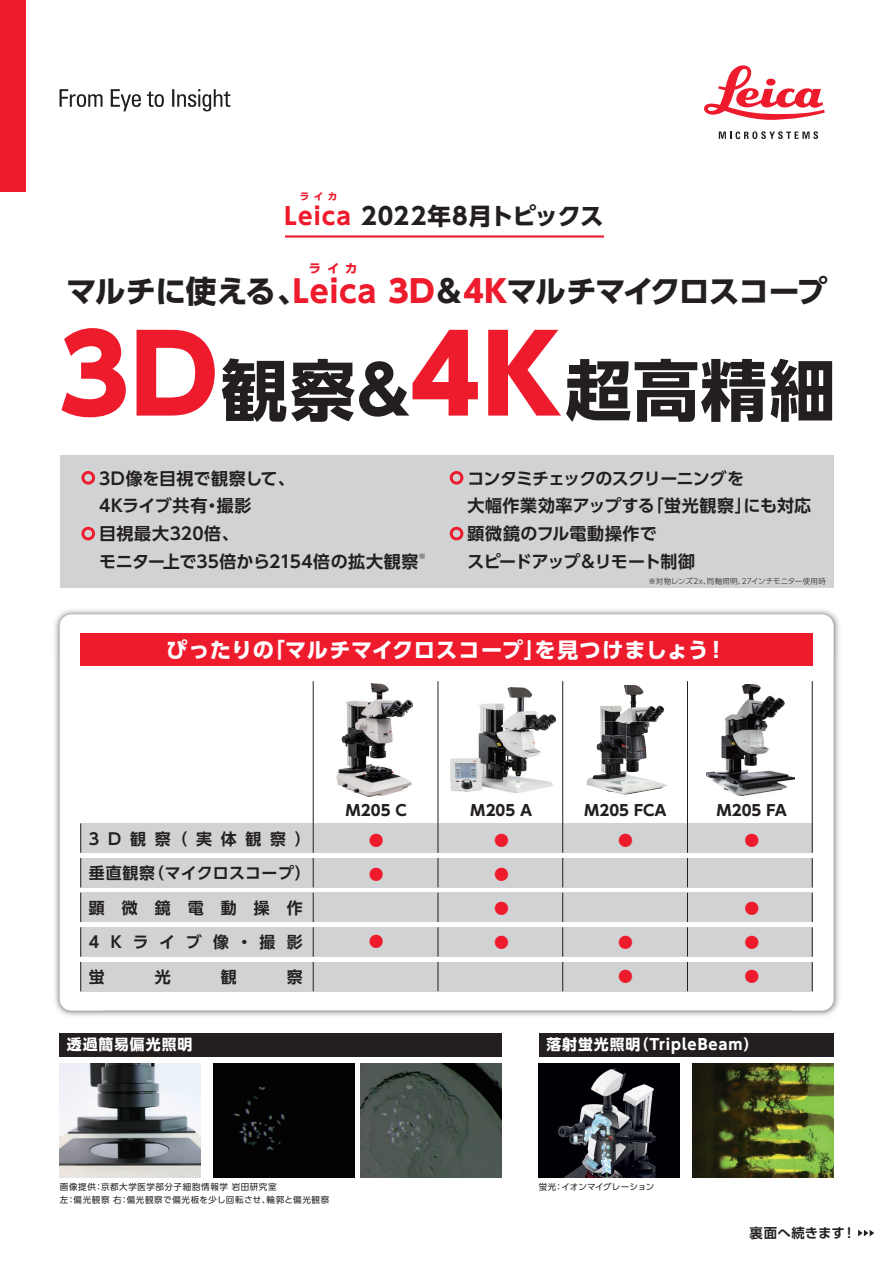
<style>
.page{position:relative;width:893px;height:1263px;background:#fff}
.page>*{position:absolute;margin:0;border:0;box-sizing:border-box;transform-origin:0 0}
.t1{font:700 66.3px "UD Shin Go Pro";letter-spacing:.03em;color:#231f20}
.t2{font:700 30.9px "UD Shin Go Pro";letter-spacing:-.03em;color:#231f20}
.t3{font:700 23.55px "UD Shin Go Pro";letter-spacing:.04em;color:#231f20}
.t4{font:700 21.3px "UD Shin Go Pro";letter-spacing:.02em;color:#fff}
.t5{font:700 16.95px/27.6px "UD Shin Go Pro De";letter-spacing:-.025em;color:#231f20}
.t6{font:700 16.95px/27.6px "UD Shin Go Pro De";letter-spacing:.015em;color:#231f20}
.t7{font:700 15.9px/34.5px "UD Shin Go Pro De";letter-spacing:.545em;color:#231f20}
.t8{font:700 14.85px "UD Shin Go Pro";letter-spacing:.06em;color:#fff}
.t9{font:700 14.85px "UD Shin Go Pro";letter-spacing:.005em;color:#231f20}
.t10{font:700 14.85px "UD Shin Go Pro";color:#ee1b2d}
.t11{font:700 13.35px "UD Shin Go Pro De";letter-spacing:.02em;color:#231f20}
.t12{font:700 12.3px "UD Shin Go Pro";color:#ee1b2d}
.t13{font:700 9.6px "UD Shin Go Pro";color:#ee1b2d}
.t14{font:8.55px/13px "UD Shin Go Pro";letter-spacing:.07em;color:#231f20}
.t15{font:8.55px "UD Shin Go Pro";letter-spacing:.015em;color:#231f20}
.t16{font:300 7.5px "UD Shin Go Pro";letter-spacing:.015em;color:#231f20}
.t17{font:7.5px "UD Shin Go Pro";color:#231f20}
.s1{color:#ee1b2d}
.s2{font-weight:800;color:#ee1b2d}
.s3{font-weight:800;font-size:106.35px;color:#ee1b2d}
</style>
<div class="page">
<img style="left:60px;top:1063px;width:140px;height:114px">
<div style="left:214px;top:1063px;width:140px;height:114px;background:#030303"></div>
<img style="left:361px;top:1063px;width:140px;height:114px">
<img style="left:539px;top:1063px;width:140px;height:114px">
<img style="left:693px;top:1063px;width:140px;height:114px">
<img style="left:54px;top:609px;width:785px;height:48px">
<img style="left:54px;top:657px;width:49px;height:359px">
<img style="left:790px;top:657px;width:49px;height:359px">
<div style="left:60px;top:615px;width:773px;height:395px;background:#fff;border-radius:11px"></div>
<img style="left:707px;top:684px;width:87px;height:112px">
<img style="left:337px;top:683px;width:75px;height:113px">
<img style="left:451px;top:688px;width:105px;height:104px">
<img style="left:599px;top:685px;width:65px;height:36px">
<img style="left:597px;top:721px;width:59px;height:37px">
<img style="left:587px;top:758px;width:71px;height:37px">
<div style="left:80px;top:823px;width:733px;height:30px;background:#d1d2d4"></div>
<div style="left:80px;top:858px;width:733px;height:29px;background:#d1d2d4"></div>
<div style="left:80px;top:893px;width:733px;height:29px;background:#d1d2d4"></div>
<div style="left:80px;top:927px;width:733px;height:30px;background:#d1d2d4"></div>
<div style="left:80px;top:962px;width:733px;height:29px;background:#d1d2d4"></div>
<hr style="left:313px;top:681px;width:1px;height:172px;background:#231f20">
<svg style="left:313px;top:858px;width:1px;height:29px"></svg>
<svg style="left:313px;top:893px;width:1px;height:29px"></svg>
<hr style="left:313px;top:927px;width:1px;height:30px;background:#231f20">
<svg style="left:313px;top:962px;width:1px;height:29px"></svg>
<hr style="left:80px;top:823px;width:1px;height:30px;background:#231f20">
<svg style="left:80px;top:858px;width:1px;height:29px"></svg>
<svg style="left:80px;top:893px;width:1px;height:29px"></svg>
<hr style="left:80px;top:927px;width:1px;height:30px;background:#231f20">
<svg style="left:80px;top:962px;width:1px;height:29px"></svg>
<hr style="left:438px;top:681px;width:1px;height:172px;background:#231f20">
<svg style="left:438px;top:858px;width:1px;height:29px"></svg>
<svg style="left:438px;top:893px;width:1px;height:29px"></svg>
<hr style="left:438px;top:927px;width:1px;height:30px;background:#231f20">
<svg style="left:438px;top:962px;width:1px;height:29px"></svg>
<hr style="left:562px;top:681px;width:1px;height:172px;background:#231f20">
<svg style="left:562px;top:858px;width:1px;height:29px"></svg>
<svg style="left:562px;top:893px;width:1px;height:29px"></svg>
<hr style="left:562px;top:927px;width:1px;height:30px;background:#231f20">
<svg style="left:562px;top:962px;width:1px;height:29px"></svg>
<hr style="left:687px;top:681px;width:1px;height:172px;background:#231f20">
<svg style="left:687px;top:858px;width:1px;height:29px"></svg>
<svg style="left:687px;top:893px;width:1px;height:29px"></svg>
<hr style="left:687px;top:927px;width:1px;height:30px;background:#231f20">
<svg style="left:687px;top:962px;width:1px;height:29px"></svg>
<hr style="left:812px;top:681px;width:1px;height:172px;background:#231f20">
<svg style="left:812px;top:858px;width:1px;height:29px"></svg>
<svg style="left:812px;top:893px;width:1px;height:29px"></svg>
<hr style="left:812px;top:927px;width:1px;height:30px;background:#231f20">
<svg style="left:812px;top:962px;width:1px;height:29px"></svg>
<div style="left:60px;top:456px;width:773px;height:132px;background:#d1d2d4"></div>
<hr style="left:285px;top:235px;width:319px;height:3px;background:#ee1b2d">
<div style="left:80px;top:633px;width:733px;height:33px;background:#ee1b2d"></div>
<div style="left:60px;top:1033px;width:441px;height:24px;background:#231f20"></div>
<div style="left:539px;top:1033px;width:294px;height:24px;background:#231f20"></div>
<svg style="left:81px;top:471px;width:14px;height:14px"></svg>
<svg style="left:81px;top:527px;width:14px;height:13px"></svg>
<svg style="left:450px;top:471px;width:13px;height:14px"></svg>
<svg style="left:450px;top:527px;width:13px;height:13px"></svg>
<div style="left:0;top:0;width:26px;height:191px;background:#ee1b2d"></div>
<svg style="left:60px;top:89px;width:170px;height:22px"></svg>
<svg style="left:704px;top:65px;width:121px;height:55px"></svg>
<svg style="left:719px;top:131px;width:99px;height:8px"></svg>
<svg style="left:858px;top:1230px;width:16px;height:6px"></svg>
<p class="t13" style="left:300px;top:189px;width:39px">ライカ</p>
<h3 class="t3" style="left:285px;top:196px;width:321px"><span class="s1">Leica</span> 2022年8月トピックス</h3>
<p class="t12" style="left:309px;top:258px;width:50px">ライカ</p>
<h2 class="t2" style="left:66px;top:266px;width:763px">マルチに使える、<span class="s1">Leica</span> <span class="s2">3D</span>＆<span class="s2">4K</span>マルチマイクロスコープ</h2>
<h1 class="t1" style="left:59px;top:336px;width:778px"><span class="s3">3D</span>観察&amp;<span class="s3">4K</span>超高精細</h1>
<p class="t6" style="left:99px;top:464px;width:321px">3D像を目視で観察して、<br>4Kライブ共有・撮影<br>目視最大320倍、<br>モニター上で35倍から2154倍の拡大観察</p>
<p class="t17" style="left:419px;top:550px;width:9px">※</p>
<p class="t5" style="left:468px;top:464px;width:345px">コンタミチェックのスクリーニングを<br>大幅作業効率アップする「蛍光観察」にも対応顕微鏡のフル電動操作で<br>スピードアップ＆リモート制御</p>
<p class="t16" style="left:648px;top:575px;width:179px">※対物レンズ2x、同軸照明、27インチモニター使用時</p>
<p class="t4" style="left:166px;top:633px;width:562px">ぴったりの｢マルチマイクロスコープ｣を見つけましょう！</p>
<p class="t7" style="left:89px;top:821px;width:223px">3D観察（実体観察）垂直観察（マイクロスコープ）顕微鏡電動操作<br>4Kライブ像・撮影蛍</p>
<p class="t7" style="left:155px;top:959px;width:17px">光</p>
<p class="t7" style="left:221px;top:959px;width:17px">観</p>
<p class="t7" style="left:287px;top:959px;width:17px">察</p>
<p class="t9" style="left:346px;top:798px;width:62px">M205 C</p>
<p class="t9" style="left:471px;top:798px;width:63px">M205 A</p>
<p class="t9" style="left:584px;top:798px;width:84px">M205 FCA</p>
<p class="t9" style="left:717px;top:798px;width:72px">M205 FA</p>
<p class="t10" style="left:369px;top:828px;width:16px">●</p>
<p class="t10" style="left:369px;top:862px;width:16px">●</p>
<p class="t10" style="left:494px;top:828px;width:16px">●</p>
<p class="t10" style="left:494px;top:862px;width:16px">●</p>
<p class="t10" style="left:494px;top:896px;width:16px">●</p>
<p class="t10" style="left:494px;top:930px;width:16px">●</p>
<p class="t10" style="left:618px;top:828px;width:16px">●</p>
<p class="t10" style="left:744px;top:828px;width:16px">●</p>
<p class="t10" style="left:744px;top:896px;width:16px">●</p>
<p class="t10" style="left:744px;top:930px;width:16px">●</p>
<p class="t10" style="left:744px;top:964px;width:16px">●</p>
<p class="t10" style="left:369px;top:930px;width:16px">●</p>
<p class="t10" style="left:618px;top:930px;width:16px">●</p>
<p class="t10" style="left:618px;top:964px;width:16px">●</p>
<p class="t8" style="left:67px;top:1032px;width:127px">透過簡易偏光照明</p>
<p class="t8" style="left:546px;top:1032px;width:213px">落射蛍光照明（TripleBeam）</p>
<p class="t14" style="left:60px;top:1180px;width:271px">画像提供：京都大学医学部分子細胞情報学 岩田研究室　<br>左：偏光観察 右：偏光観察で偏光板を少し回転させ、輪郭と偏光観察</p>
<p class="t15" style="left:539px;top:1180px;width:117px">蛍光：イオンマイグレーション</p>
<p class="t11" style="left:750px;top:1222px;width:108px">裏面へ続きます！</p>
</div>
